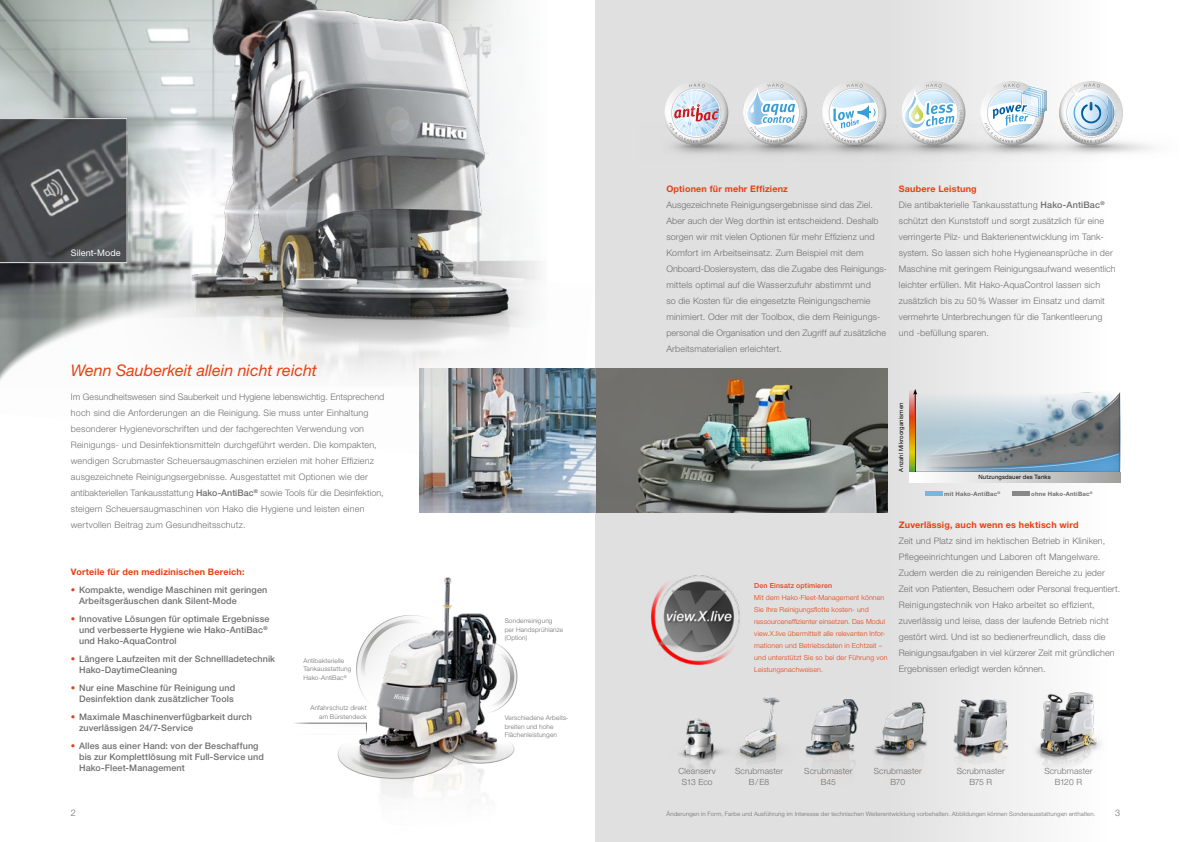
<style>
.page{position:relative;width:1191px;height:842px;background:#fff}
.page>*{position:absolute;margin:0;border:0;box-sizing:border-box;transform-origin:0 0}
.t1{font:italic 16px "Helvetica Neue LT Std";color:#e74011}
.t2{font:300 9px/16px "Helvetica Neue LT Std";letter-spacing:.015em;color:#706f6f}
.t3{font:500 9px/11px "Helvetica Neue LT Std";letter-spacing:.01em;color:#706f6f}
.t4{font:700 9px "Helvetica Neue LT Std";letter-spacing:.02em;color:#e74011}
.t5{font:9px "Helvetica Neue LT Std";letter-spacing:.01em;color:#fff}
.t6{font:300 8.5px/10.2px "Helvetica Neue LT Std";letter-spacing:.015em;color:#706f6f;text-align:center}
.t7{font:300 7px/12px "Helvetica Neue LT Std";letter-spacing:.02em;color:#e74011}
.t8{font:500 7px "Helvetica Neue LT Std";letter-spacing:.02em;color:#e74011}
.t9{font:300 6.5px/8.5px "Helvetica Neue LT Std";letter-spacing:.02em;color:#706f6f}
.t10{font:300 6px "Helvetica Neue LT Std";letter-spacing:.025em;color:#706f6f}
.t11{font:6px "Helvetica Neue LT Std";letter-spacing:.02em;color:#000}
.t12{font:700 6px "Helvetica Neue LT Std";letter-spacing:.03em;color:#706f6f}
.t13{font:700 3px "Meta Plus";color:#cd1719}
.s1{font-weight:500}
.s2{color:#e74011}
.s3{font-weight:700;color:#e74011}
</style>
<div class="page">
<div style="left:595px;top:0;width:596px;height:842px;background:linear-gradient(to right,#d7d6d6,#fdfdfd)"></div>
<img style="left:348px;top:577px;width:170px;height:221px">
<img style="left:0;top:0;width:111px;height:118px">
<img style="left:0;top:263px;width:420px;height:206px">
<img style="left:420px;top:368px;width:467px;height:144px">
<svg style="left:338px;top:729px;width:116px;height:50px;background:#989595"></svg>
<div style="left:347px;top:732px;width:104px;height:41px;border:4px solid #9d9d9c;border-radius:50%"></div>
<svg style="left:448px;top:735px;width:66px;height:28px"></svg>
<div style="left:447px;top:734px;width:67px;height:30px;border:1px solid #9d9d9c;border-radius:50%"></div>
<div style="left:453px;top:736px;width:59px;height:24px;border:4px solid #9d9d9c;border-radius:50%"></div>
<svg style="left:348px;top:607px;width:167px;height:124px"></svg>
<img style="left:111px;top:0;width:443px;height:387px">
<img style="left:172px;top:0;width:375px;height:340px">
<img style="left:636px;top:557px;width:123px;height:123px">
<img style="left:668px;top:713px;width:50px;height:60px">
<img style="left:718px;top:695px;width:84px;height:84px">
<img style="left:799px;top:698px;width:60px;height:98px">
<img style="left:863px;top:681px;width:74px;height:126px">
<img style="left:943px;top:695px;width:78px;height:107px">
<img style="left:1016px;top:686px;width:101px;height:91px">
<svg style="left:0;top:118px;width:127px;height:145px;background:#515356"></svg>
<svg style="left:915px;top:389px;width:212px;height:85px"></svg>
<img style="left:915px;top:392px;width:205px;height:80px">
<svg style="left:909px;top:389px;width:6px;height:83px"></svg>
<img style="left:1040px;top:390px;width:75px;height:59px">
<img style="left:1012px;top:422px;width:46px;height:36px">
<img style="left:987px;top:440px;width:31px;height:23px">
<img style="left:639px;top:124px;width:78px;height:37px">
<img style="left:717px;top:124px;width:79px;height:37px">
<img style="left:796px;top:124px;width:79px;height:37px">
<img style="left:875px;top:124px;width:79px;height:37px">
<img style="left:954px;top:124px;width:79px;height:37px">
<img style="left:1033px;top:124px;width:145px;height:37px">
<div style="left:901px;top:81px;width:65px;height:65px;background:#000;opacity:.44"></div>
<div style="left:1059px;top:80px;width:66px;height:65px;background:#000;opacity:.44"></div>
<div style="left:817px;top:78px;width:73px;height:72px;background:#000;opacity:.44"></div>
<div style="left:660px;top:78px;width:72px;height:72px;background:#000;opacity:.44"></div>
<div style="left:739px;top:78px;width:72px;height:72px;background:#000;opacity:.44"></div>
<hr style="left:925px;top:492px;width:17px;height:4px;background:#78b7e5">
<hr style="left:1012px;top:492px;width:17px;height:4px;background:#878787">
<svg style="left:909px;top:472px;width:211px;height:10px"></svg>
<div style="left:292px;top:723px;width:74px;height:12px;background:#fefefe"></div>
<div style="left:292px;top:723px;width:75px;height:12px;border:1px solid #706f6f"></div>
<div style="left:967px;top:68px;width:91px;height:91px;background:#000;opacity:.44"></div>
<p class="t5" style="left:71px;top:248px;width:51px">Silent-Mode</p>
<h1 class="t1" style="left:71px;top:361px;width:247px">Wenn Sauberkeit allein nicht reicht</h1>
<p class="t2" style="left:71px;top:389px;width:315px">Im Gesundheitswesen sind Sauberkeit und Hygiene lebenswichtig. Entsprechend hoch sind die Anforderungen an die Reinigung. Sie muss unter Einhaltung besonderer Hygienevorschriften und der fachgerechten Verwendung von Reinigungs- und Desinfektionsmitteln durchgeführt werden. Die kompakten, wendigen Scrubmaster Scheuersaugmaschinen erzielen mit hoher Effizienz ausgezeichnete Reinigungsergebnisse. Ausgestattet mit Optionen wie der antibakteriellen Tankausstattung <span class="s1">Hako-AntiBac</span><sup>®</sup> sowie Tools für die Desinfektion, steigern Scheuersaugmaschinen von Hako die Hygiene und leisten einen wertvollen Beitrag zum Gesundheitsschutz.</p>
<p class="t4" style="left:71px;top:566px;width:175px">Vorteile für den medizinischen Bereich:</p>
<p class="t3" style="left:79px;top:584px;width:190px;text-indent:-8px"><span class="s2">•</span> Kompakte, wendige Maschinen mit geringen<br>Arbeitsgeräuschen dank Silent-Mode</p>
<p class="t3" style="left:79px;top:613px;width:192px;text-indent:-8px"><span class="s2">•</span> Innovative Lösungen für optimale Ergebnisse und verbesserte Hygiene wie Hako-AntiBac<sup>® </sup>und Hako-AquaControl</p>
<p class="t3" style="left:79px;top:653px;width:197px;text-indent:-8px"><span class="s2">•</span> Längere Laufzeiten mit der Schnellladetechnik<br>Hako-DaytimeCleaning</p>
<p class="t3" style="left:71px;top:682px;width:166px;text-align:right"><span class="s2">•</span> Nur eine Maschine für Reinigung und<br>Desinfektion dank zusätzlicher Tools</p>
<p class="t3" style="left:79px;top:711px;width:174px;text-indent:-8px"><span class="s2">•</span> Maximale Maschinenverfügbarkeit durch zuverlässigen 24/7-Service</p>
<p class="t3" style="left:79px;top:740px;width:186px;text-indent:-8px"><span class="s2">•</span> Alles aus einer Hand: von der Beschaffung bis zur Komplettlösung mit Full-Service und<br>Hako-Fleet-Management</p>
<p class="t9" style="left:303px;top:656px;width:49px">Antibakterielle<br>Tankausstattung<br>Hako-AntiBac<sup>®</sup></p>
<p class="t9" style="left:310px;top:703px;width:58px;text-align:right">Anfahrschutz direkt am Bürstendeck</p>
<p class="t9" style="left:505px;top:617px;width:60px">Sonderreinigung per Handsprühlanze (Option)</p>
<p class="t9" style="left:505px;top:713px;width:65px">Verschiedene Arbeits&shy;breiten und hohe<br>Flächenleistungen</p>
<p class="t13" style="left:717px;top:109px;width:4px">®</p>
<p class="t4" style="left:666px;top:183px;width:123px">Optionen für mehr Effizienz</p>
<p class="t2" style="left:666px;top:197px;width:222px">Ausgezeichnete Reinigungsergebnisse sind das Ziel.<br>Aber auch der Weg dorthin ist entscheidend. Deshalb sorgen wir mit vielen Optionen für mehr Effizienz und Komfort im Arbeitseinsatz. Zum Beispiel mit dem Onboard-Dosiersystem, das die Zugabe des Reinigungs&shy;mittels optimal auf die Wasserzufuhr abstimmt und<br>so die Kosten für die eingesetzte Reinigungschemie minimiert. Oder mit der Toolbox, die dem Reinigungs&shy;personal die Organisation und den Zugriff auf zusätzliche Arbeitsmaterialien erleichtert.</p>
<p class="t2" style="left:899px;top:181px;width:218px"><span class="s3">Saubere Leistung<br></span>Die antibakterielle Tankausstattung <span class="s1">Hako-AntiBac</span><sup>® </sup>schützt den Kunststoff und sorgt zusätzlich für eine verringerte Pilz- und Bakterienentwicklung im Tank&shy;system. So lassen sich hohe Hygieneansprüche in der Maschine mit geringem Reinigungsaufwand wesentlich leichter erfüllen. Mit Hako-AquaControl lassen sich zusätzlich bis zu 50% Wasser im Einsatz und damit vermehrte Unterbrechungen für die Tankentleerung und -befüllung sparen.</p>
<p class="t8" style="left:754px;top:581px;width:79px">Den Einsatz optimieren</p>
<p class="t7" style="left:754px;top:591px;width:135px">Mit dem Hako-Fleet-Management können Sie Ihre Reinigungsflotte kosten- und ressourceneffizienter einsetzen. Das Modul view.X.live übermittelt alle relevanten Infor&shy;mationen und Betriebsdaten in Echtzeit – und unterstützt Sie so bei der Führung von Leistungsnachweisen.</p>
<p class="t11" style="left:897px;top:472px;width:70px;rotate:-90deg">Anzahl Mikroorganismen</p>
<p class="t11" style="left:978px;top:474px;width:74px">Nutzungsdauer des Tanks</p>
<p class="t12" style="left:944px;top:490px;width:57px">mit Hako-AntiBac<sup>®</sup></p>
<p class="t12" style="left:1031px;top:490px;width:63px">ohne Hako-AntiBac<sup>®</sup></p>
<p class="t4" style="left:899px;top:519px;width:181px">Zuverlässig, auch wenn es hektisch wird</p>
<p class="t2" style="left:899px;top:533px;width:223px">Zeit und Platz sind im hektischen Betrieb in Kliniken, Pflegeeinrichtungen und Laboren oft Mangelware.<br>Zudem werden die zu reinigenden Bereiche zu jeder Zeit von Patienten, Besuchern oder Personal frequentiert.<br>Reinigungstechnik von Hako arbeitet so effizient, zuverlässig und leise, dass der laufende Betrieb nicht gestört wird. Und ist so bedienerfreundlich, dass die Reinigungsaufgaben in viel kürzerer Zeit mit gründlichen Ergebnissen erledigt werden können.</p>
<p class="t6" style="left:678px;top:766px;width:39px">Cleanserv<br>S13 Eco</p>
<p class="t6" style="left:735px;top:766px;width:50px">Scrubmaster<br>B/E8</p>
<p class="t6" style="left:804px;top:766px;width:50px">Scrubmaster<br>B45</p>
<p class="t6" style="left:873px;top:766px;width:50px">Scrubmaster<br>B70</p>
<p class="t6" style="left:956px;top:766px;width:50px">Scrubmaster<br>B75 R</p>
<p class="t6" style="left:1044px;top:766px;width:50px">Scrubmaster<br>B120 R</p>
<p class="t2" style="left:71px;top:805px;width:7px">2</p>
<p class="t10" style="left:666px;top:810px;width:430px">Änderungen in Form, Farbe und Ausführung im Interesse der technischen Weiterentwicklung vorbehalten. Abbildungen können Sonderausstattungen enthalten.</p>
<p class="t2" style="left:1115px;top:805px;width:7px">3</p>
</div>
